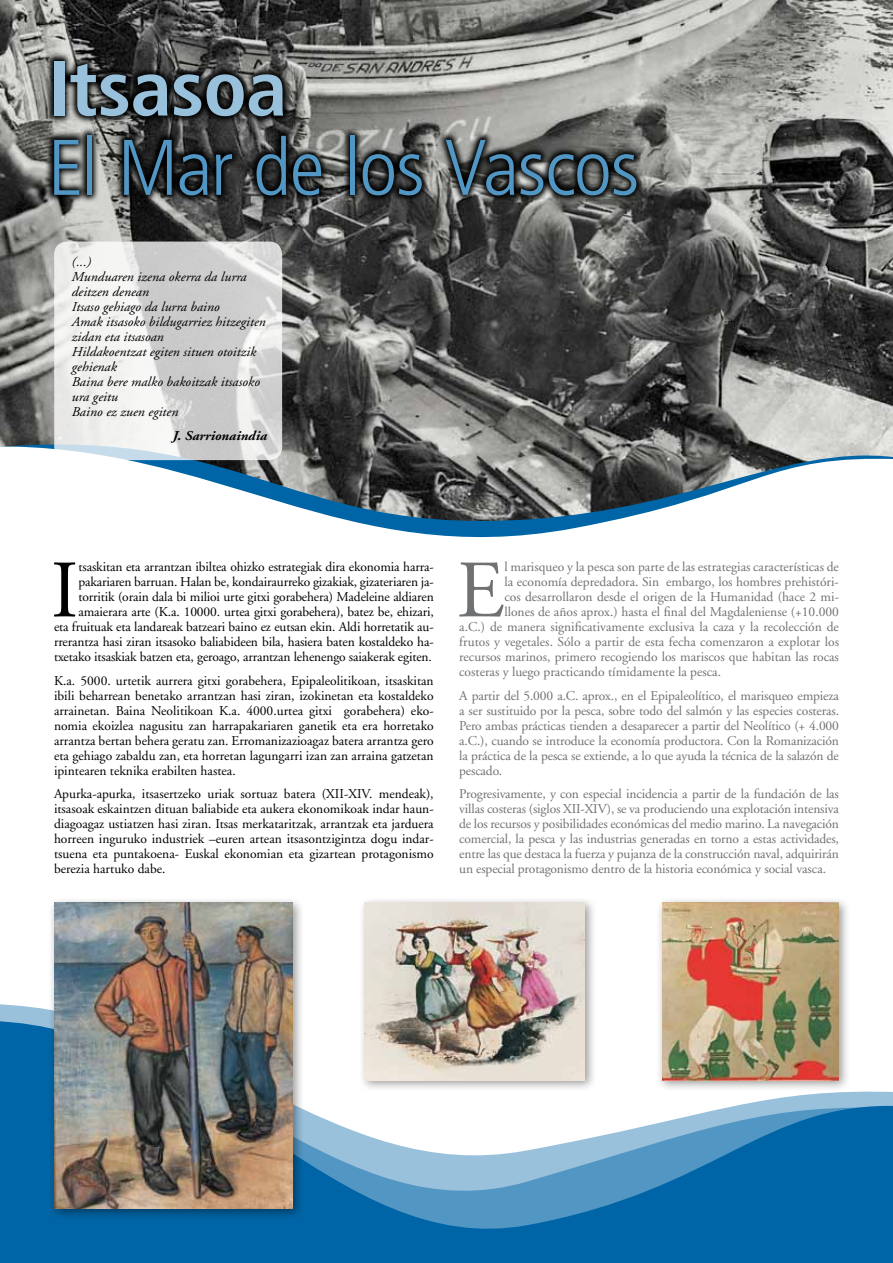
<style>
.page{position:relative;width:893px;height:1263px;background:#fff}
.page>*{position:absolute;margin:0;border:0;box-sizing:border-box;transform-origin:0 0}
.t1{font:81.3px "Adobe Garamond";color:#707172}
.t2{font:81.3px "Adobe Garamond";color:#000}
.t3{font:300 condensed 78.75px "Frutiger";letter-spacing:-.02em;color:#5296c3;scale:1.04 1}
.t4{font:700 condensed 78.75px "Frutiger";letter-spacing:-.01em;color:#99c1dc;scale:1.04 1}
.t5{font:13.5px/15px "Adobe Garamond";letter-spacing:-.01em;color:#000;text-align:justify}
.t6{font:13.5px/15px "Adobe Garamond";color:#707172;text-align:justify}
.t7{font:italic 13.5px/15px "Adobe Garamond";color:#000;scale:1.04 1}
.t8{font:italic 700 13.5px "Adobe Garamond";color:#000;scale:1.04 1}
</style>
<div class="page">
<svg style="left:355px;top:522px;width:250px;height:16px;fill:#0065a6"></svg>
<img style="left:0;top:0;width:893px;height:522px">
<div style="left:359px;top:897px;width:238px;height:195px;background:#000;opacity:.4"></div>
<img style="left:365px;top:903px;width:220px;height:118px">
<div style="left:656px;top:897px;width:195px;height:195px;background:#000;opacity:.4"></div>
<img style="left:662px;top:903px;width:177px;height:118px">
<svg style="left:0;top:1021px;width:893px;height:242px"></svg>
<svg style="left:45px;top:127px;width:600px;height:77px;background:#454644"></svg>
<svg style="left:45px;top:52px;width:247px;height:73px;background:#2d2e2d"></svg>
<div style="left:48px;top:897px;width:257px;height:324px;background:#000;opacity:.4"></div>
<img style="left:54px;top:903px;width:239px;height:306px">
<svg style="left:54px;top:242px;width:228px;height:218px"></svg>
<h2 class="t4" style="left:48px;top:42px;width:232px">Itsasoa</h2>
<h2 class="t3" style="left:48px;top:123px;width:570px">El Mar de los Vascos</h2>
<p class="t7" style="left:71px;top:255px;width:188px">(...)<br>Munduaren izena okerra da lurra deitzen denean<br>Itsaso gehiago da lurra baino<br>Amak itsasoko bildugarriez hitzegiten zidan eta itsasoan<br>Hildakoentzat egiten situen otoitzik gehienak<br>Baina bere malko bakoitzak itsasoko ura geitu<br>Baino ez zuen egiten</p>
<p class="t8" style="left:172px;top:428px;width:92px">J. Sarrionaindia</p>
<p class="t5" style="left:54px;top:560px;width:381px;text-align:right">tsaskitan eta arrantzan ibiltea ohizko estrategiak dira ekonomia harra&shy;pakariaren barruan. Halan be, kondairaurreko gizakiak, gizateriaren ja&shy;torritik (orain dala bi milioi urte gitxi gorabehera) Madeleine aldiaren amaierara arte (K.a. 10000. urtea gitxi gorabehera), batez be, ehizari,<br>eta fruituak eta landareak batzeari baino ez eutsan ekin. Aldi horretatik au&shy;rrerantza hasi ziran itsasoko baliabideen bila, hasiera baten kostaldeko ha&shy;txetako itsaskiak batzen eta, geroago, arrantzan lehenengo saiakerak egiten.</p>
<p class="t5" style="left:54px;top:673px;width:381px">K.a. 5000. urtetik aurrera gitxi gorabehera, Epipaleolitikoan, itsaskitan ibili beharrean benetako arrantzan hasi ziran, izokinetan eta kostaldeko arrainetan. Baina Neolitikoan K.a. 4000.urtea gitxi gorabehera) eko&shy;nomia ekoizlea nagusitu zan harrapakariaren ganetik eta era horretako arrantza bertan behera geratu zan. Erromanizazioagaz batera arrantza gero eta gehiago zabaldu zan, eta horretan lagungarri izan zan arraina gatzetan ipintearen teknika erabilten hastea.</p>
<p class="t5" style="left:54px;top:787px;width:381px">Apurka-apurka, itsasertzeko uriak sortuaz batera (XII-XIV. mendeak), itsasoak eskaintzen dituan baliabide eta aukera ekonomikoak indar haun&shy;diagoagaz ustiatzen hasi ziran. Itsas merkataritzak, arrantzak eta jarduera horreen inguruko industriek –euren artean itsasontzigintza dogu indar&shy;tsuena eta puntakoena- Euskal ekonomian eta gizartean protagonismo berezia hartuko dabe.</p>
<h1 class="t2" style="left:51px;top:547px;width:29px">I</h1>
<h1 class="t1" style="left:457px;top:547px;width:49px">E</h1>
<p class="t6" style="left:504px;top:560px;width:336px">l marisqueo y la pesca son parte de las estrategias características de</p>
<p class="t6" style="left:504px;top:575px;width:336px">la economía depredadora. Sin embargo, los hombres prehistóri-</p>
<p class="t6" style="left:504px;top:590px;width:336px">cos desarrollaron desde el origen de la Humanidad (hace 2 mi-</p>
<p class="t6" style="left:504px;top:605px;width:336px">llones de años aprox.) hasta el final del Magdaleniense (+10.000</p>
<p class="t6" style="left:459px;top:620px;width:381px">a.C.) de manera significativamente exclusiva la caza y la recolección de</p>
<p class="t6" style="left:459px;top:635px;width:381px">frutos y vegetales. Sólo a partir de esta fecha comenzaron a explotar los</p>
<p class="t6" style="left:459px;top:650px;width:381px">recursos marinos, primero recogiendo los mariscos que habitan las rocas</p>
<p class="t6" style="left:459px;top:665px;width:263px">costeras y luego practicando tímidamente la pesca.</p>
<p class="t6" style="left:459px;top:688px;width:381px">A partir del 5.000 a.C. aprox., en el Epipaleolítico, el marisqueo empieza a ser sustituido por la pesca, sobre todo del salmón y las especies costeras.<br>Pero ambas prácticas tienden a desaparecer a partir del Neolítico (+ 4.000 a.C.), cuando se introduce la economía productora. Con la Romanización la práctica de la pesca se extiende, a lo que ayuda la técnica de la salazón de pescado.</p>
<p class="t6" style="left:459px;top:787px;width:381px">Progresivamente, y con especial incidencia a partir de la fundación de las villas costeras (siglos XII-XIV), se va produciendo una explotación intensiva de los recursos y posibilidades económicas del medio marino. La navegación comercial, la pesca y las industrias generadas en torno a estas actividades, entre las que destaca la fuerza y pujanza de la construcción naval, adquirirán un especial protagonismo dentro de la historia económica y social vasca.</p>
</div>
